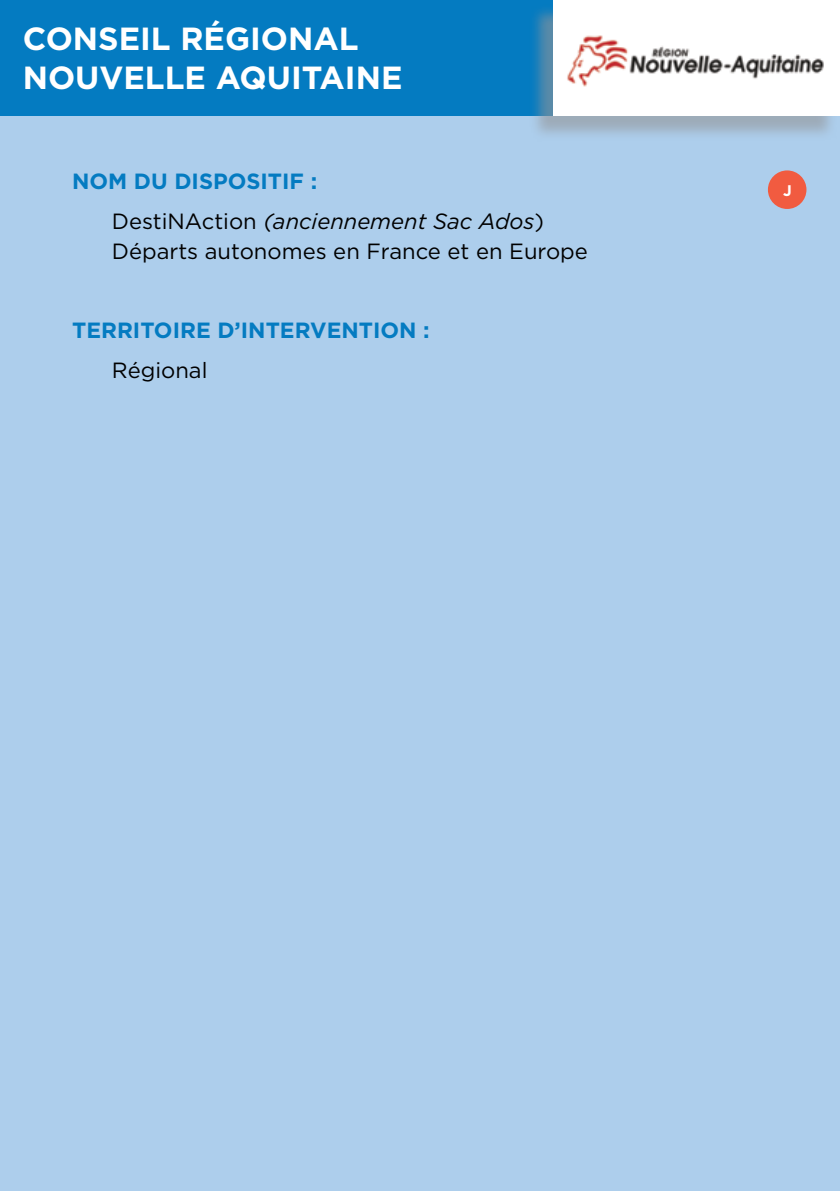
<style>
.page{position:relative;width:840px;height:1191px;background:#fff}
.page>*{position:absolute;margin:0;border:0;box-sizing:border-box;transform-origin:0 0}
.t1{font:700 32px/38.4px "Gotham";color:#fff}
.t2{font:italic 22px/40px "Gotham";color:#000}
.t3{font:22px "Gotham";color:#000}
.t4{font:700 22px "Gotham";color:#047bc1}
.t5{font:700 15.4px "Gotham";color:#fff}
.s1{font-weight:700;font-style:normal;color:#047bc1}
.s2{font-style:normal}
</style>
<div class="page">
<div style="left:0;top:89px;width:839px;height:1102px;background:#adceec"></div>
<div style="left:0;top:0;width:839px;height:116px;background:#047bc1"></div>
<div style="left:767px;top:170px;width:39px;height:39px;background:#f15b40;border-radius:50%"></div>
<div style="left:529px;top:4px;width:308px;height:137px;background:#939598;opacity:.6"></div>
<div style="left:553px;top:0;width:286px;height:116px;background:#fff"></div>
<img style="left:567px;top:35px;width:257px;height:52px">
<h1 class="t1" style="left:23px;top:19px;width:381px">CONSEIL RÉGIONAL<br>NOUVELLE AQUITAINE</h1>
<p class="t2" style="left:112px;top:161px;width:433px;text-indent:-40px"><span class="s1">NOM DU DISPOSITIF :<br></span><span class="s2">DestiNAction</span> (anciennement Sac Ados<span class="s2">)</span></p>
<p class="t3" style="left:112px;top:239px;width:477px">Départs autonomes en France et en Europe</p>
<p class="t4" style="left:72px;top:317px;width:359px">TERRITOIRE D’INTERVENTION :</p>
<p class="t3" style="left:112px;top:358px;width:97px">Régional</p>
<p class="t5" style="left:782px;top:181px;width:10px">J</p>
</div>
